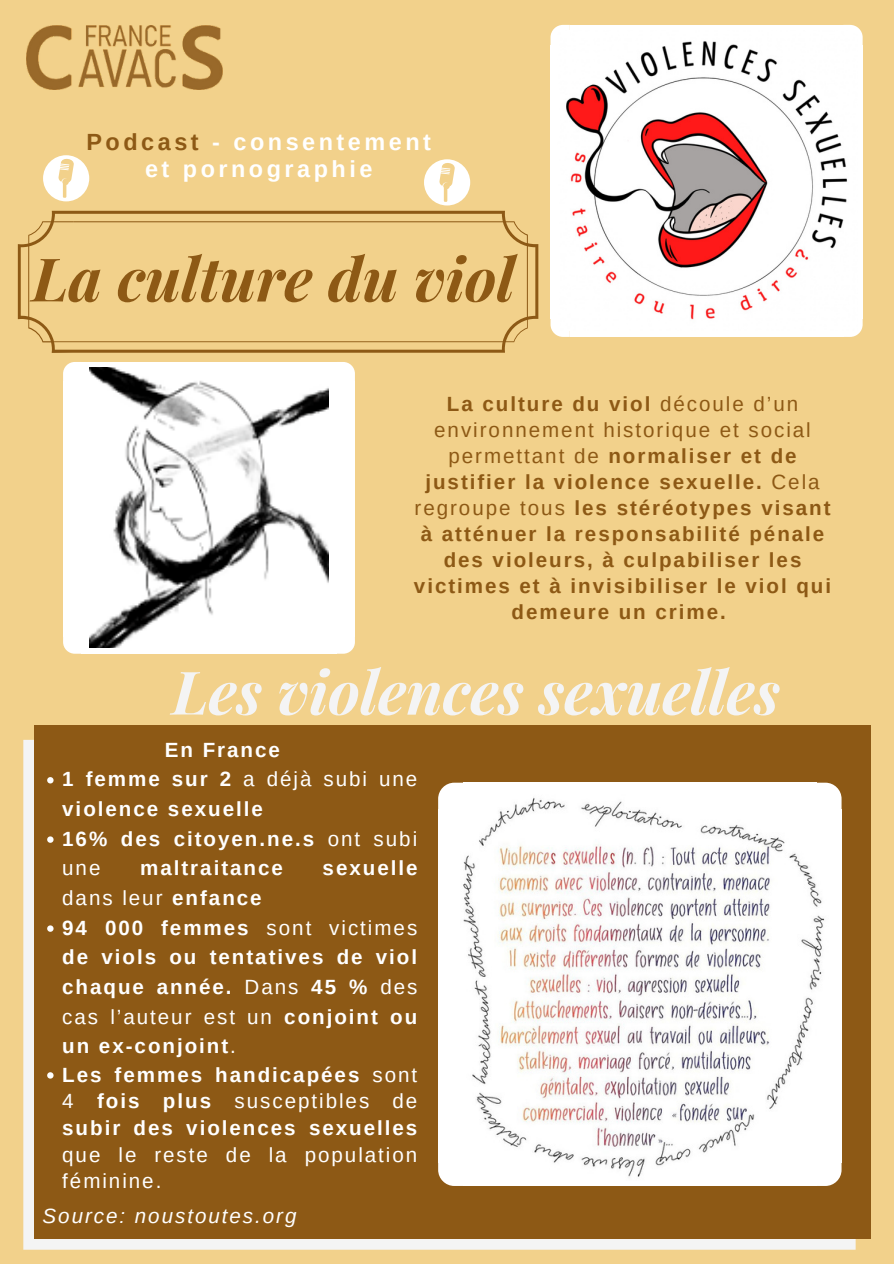
<style>
.page{position:relative;width:894px;height:1264px;background:#fff}
.page>*{position:absolute;margin:0;border:0;box-sizing:border-box;transform-origin:0 0}
.t1{font:italic 700 60px "Playfair Display";color:#f4f4f4}
.t2{font:italic 700 60px "Playfair Display";color:#8d5915}
.t3{font:700 23.4px "Arimo";letter-spacing:.15em;color:#fff}
.t4{font:700 20.55px/29.7px "Arimo";letter-spacing:.095em;color:#fff}
.t5{font:700 20.55px/26px "Arimo";letter-spacing:.095em;color:#8d5915;text-align:center}
.t6{font:italic 20.55px "Arimo";letter-spacing:.095em;color:#fff}
.t7{font:20.55px "Arimo";letter-spacing:.095em;color:#fff}
.s1{color:#8d5915}
.s2{font-weight:400}
.s3{font-weight:700}
</style>
<div class="page">
<div style="left:0;top:0;width:893px;height:1263px;background:#f2d18b"></div>
<svg style="left:337px;top:362px;width:18px;height:19px"></svg>
<div style="left:337px;top:381px;width:18px;height:255px;background:#fff"></div>
<div style="left:81px;top:381px;width:256px;height:255px;background:#fff"></div>
<div style="left:81px;top:362px;width:256px;height:19px;background:#fff"></div>
<svg style="left:63px;top:362px;width:18px;height:19px"></svg>
<div style="left:63px;top:381px;width:18px;height:255px;background:#fff"></div>
<div style="left:81px;top:636px;width:256px;height:17px;background:#fff"></div>
<svg style="left:63px;top:636px;width:18px;height:17px"></svg>
<svg style="left:337px;top:636px;width:18px;height:17px"></svg>
<img style="left:89px;top:367px;width:239px;height:281px">
<img style="left:26px;top:25px;width:196px;height:65px">
<svg style="left:424px;top:159px;width:46px;height:46px"></svg>
<svg style="left:43px;top:155px;width:46px;height:46px"></svg>
<svg style="left:18px;top:211px;width:520px;height:142px"></svg>
<svg style="left:843px;top:25px;width:19px;height:20px"></svg>
<div style="left:843px;top:45px;width:19px;height:274px;background:#fff"></div>
<div style="left:569px;top:25px;width:274px;height:20px;background:#fff"></div>
<svg style="left:550px;top:25px;width:19px;height:20px"></svg>
<div style="left:550px;top:45px;width:19px;height:274px;background:#fff"></div>
<div style="left:569px;top:319px;width:274px;height:18px;background:#fff"></div>
<svg style="left:550px;top:319px;width:19px;height:18px"></svg>
<svg style="left:843px;top:319px;width:19px;height:18px"></svg>
<img style="left:557px;top:31px;width:299px;height:299px">
<svg style="left:23px;top:739px;width:836px;height:511px;background:#eeeae5"></svg>
<div style="left:34px;top:725px;width:836px;height:513px;background:#8d5915"></div>
<svg style="left:47px;top:777px;width:7px;height:6px"></svg>
<svg style="left:47px;top:836px;width:7px;height:6px"></svg>
<svg style="left:47px;top:925px;width:7px;height:6px"></svg>
<svg style="left:47px;top:1072px;width:7px;height:6px"></svg>
<svg style="left:816px;top:782px;width:25px;height:27px"></svg>
<div style="left:816px;top:809px;width:25px;height:353px;background:#fff"></div>
<div style="left:463px;top:782px;width:353px;height:27px;background:#fff"></div>
<svg style="left:438px;top:782px;width:25px;height:27px"></svg>
<div style="left:438px;top:809px;width:25px;height:353px;background:#fff"></div>
<div style="left:463px;top:1162px;width:353px;height:23px;background:#fff"></div>
<svg style="left:438px;top:1162px;width:25px;height:23px"></svg>
<svg style="left:816px;top:1162px;width:25px;height:23px"></svg>
<img style="left:447px;top:788px;width:387px;height:391px">
<p class="t3" style="left:86px;top:128px;width:346px"><span class="s1">Podcast</span> - consentement</p>
<p class="t3" style="left:145px;top:155px;width:229px">et pornographie</p>
<p class="t2" style="left:32px;top:236px;width:484px">La culture du viol</p>
<p class="t5" style="left:414px;top:391px;width:418px">La culture du viol <span class="s2">découle d’un environnement historique et social permettant de</span> normaliser et de justifier la violence sexuelle. <span class="s2">Cela regroupe tous</span> les stéréotypes visant à atténuer la responsabilité pénale des violeurs, à culpabiliser les victimes et à invisibiliser le viol qui demeure un crime.</p>
<p class="t1" style="left:172px;top:649px;width:609px">Les violences sexuelles</p>
<p class="t4" style="left:165px;top:734px;width:117px">En France</p>
<p class="t4" style="left:62px;top:764px;width:356px">1 femme sur 2 <span class="s2">a déjà subi une </span>violence sexuelle</p>
<p class="t4" style="left:62px;top:823px;width:356px">16% des citoyen.ne.s <span class="s2">ont subi une</span></p>
<p class="t4" style="left:140px;top:853px;width:144px">maltraitance</p>
<p class="t4" style="left:322px;top:853px;width:96px">sexuelle</p>
<p class="t7" style="left:62px;top:886px;width:201px">dans leur <span class="s3">enfance</span></p>
<p class="t4" style="left:62px;top:912px;width:356px;text-align:justify">94 000 femmes <span class="s2">sont victimes </span>de viols ou tentatives de viol chaque année. <span class="s2">Dans</span> 45 % <span class="s2">des cas l’auteur est un</span> conjoint ou un ex-conjoint<span class="s2">.</span></p>
<p class="t4" style="left:62px;top:1061px;width:356px;line-height:26.7px;text-align:justify">Les femmes handicapées <span class="s2">sont 4</span> fois plus <span class="s2">susceptibles de </span>subir des violences sexuelles <span class="s2">que le reste de la population féminine.</span></p>
<p class="t6" style="left:43px;top:1204px;width:255px">Source: noustoutes.org</p>
</div>
